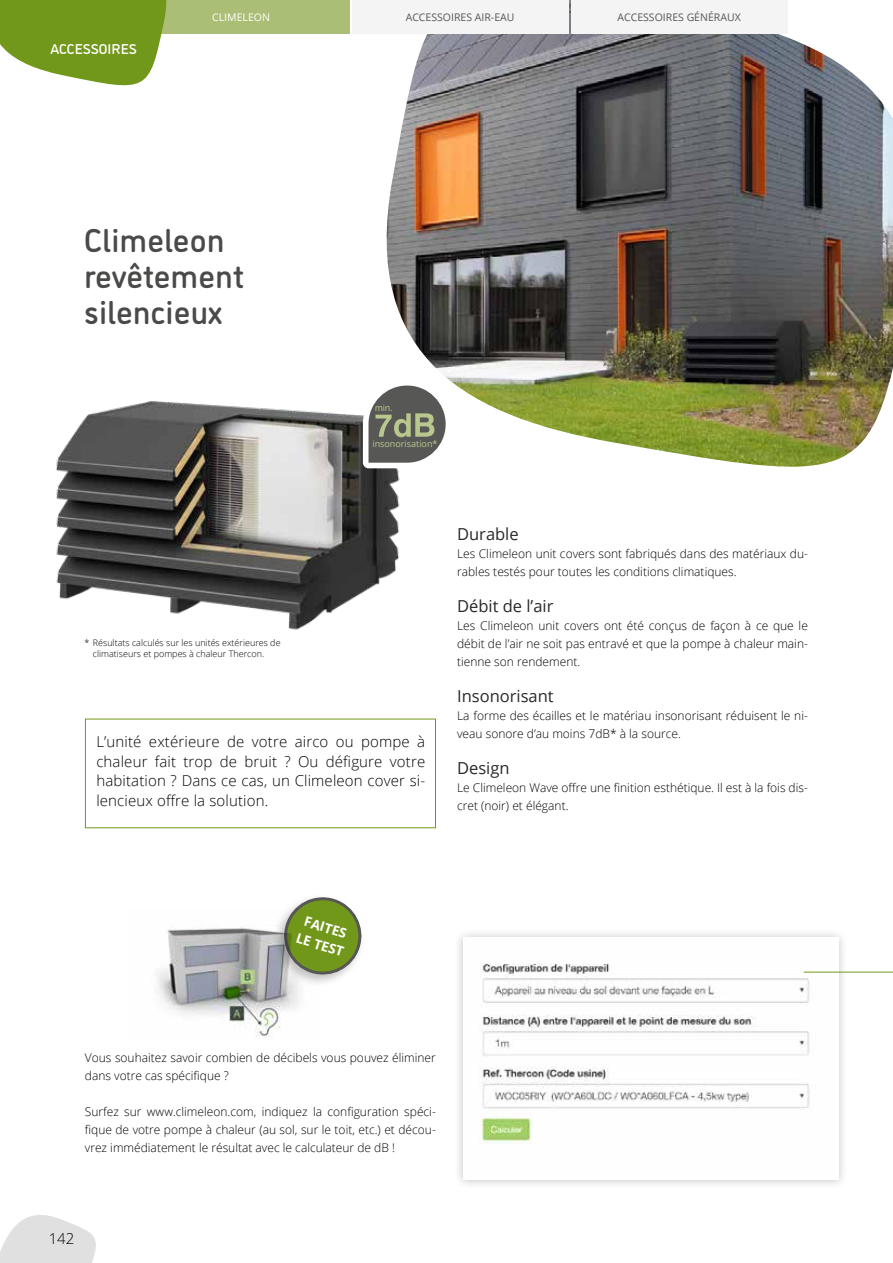
<style>
.page{position:relative;width:893px;height:1263px;background:#fff}
.page>*{position:absolute;margin:0;border:0;box-sizing:border-box;transform-origin:0 0}
.t1{font:500 33px/36px "DI Nosaur";color:#4a4a49}
.t2{font:16.5px "Open Sans";color:#282827}
.t3{font:300 15px/19.5px "Open Sans";letter-spacing:.01em;color:#000;text-align:justify}
.t4{font:500 14.25px "DI Nosaur";color:#fff}
.t5{font:700 13.5px/18.3px "Open Sans";color:#fff}
.t6{font:300 12px/18px "Open Sans";color:#000}
.t7{font:10.5px "Open Sans";color:#575756}
.t8{font:10.5px "Open Sans";color:#fff}
.t9{font:300 9px/10.8px "Open Sans";color:#000}
.t10{font:9px "Open Sans";color:#b8c88c}
</style>
<div class="page">
<img style="left:386px;top:0;width:507px;height:467px">
<img style="left:56px;top:376px;width:366px;height:254px">
<div style="left:454px;top:928px;width:394px;height:261px;background:#000;opacity:.25"></div>
<div style="left:463px;top:938px;width:375px;height:242px;background:#fff"></div>
<div style="left:272px;top:893px;width:93px;height:94px;background:#575756;opacity:.35"></div>
<svg style="left:277px;top:893px;width:88px;height:84px"></svg>
<img style="left:156px;top:909px;width:162px;height:128px">
<img style="left:479px;top:963px;width:350px;height:181px">
<hr style="left:804px;top:972px;width:89px;height:1px;background:#72981b">
<svg style="left:363px;top:380px;width:88px;height:88px"></svg>
<div style="left:571px;top:0;width:216px;height:34px;background:#f4f4f4"></div>
<div style="left:352px;top:0;width:216px;height:34px;background:#f4f4f4"></div>
<svg style="left:0;top:1215px;width:96px;height:48px"></svg>
<div style="left:133px;top:0;width:217px;height:34px;background:#aabe75"></div>
<svg style="left:0;top:0;width:167px;height:86px"></svg>
<p class="t4" style="left:51px;top:39px;width:88px">ACCESSOIRES</p>
<p class="t8" style="left:212px;top:10px;width:59px">CLIMELEON</p>
<h1 class="t1" style="left:84px;top:220px;width:161px">Climeleon revêtement silencieux</h1>
<p class="t7" style="left:406px;top:10px;width:110px">ACCESSOIRES AIR-EAU</p>
<p class="t7" style="left:617px;top:10px;width:125px">ACCESSOIRES GÉNÉRAUX</p>
<p class="t10" style="left:372px;top:437px;width:67px">insonorisation*</p>
<p class="t9" style="left:93px;top:637px;width:189px;text-indent:-9px">* Résultats calculés sur les unités extérieures de climatiseurs et pompes à chaleur Thercon.</p>
<p class="t3" style="left:96px;top:731px;width:330px">L’unité extérieure de votre airco ou pompe à chaleur fait trop de bruit ? Ou défigure votre habitation ? Dans ce cas, un Climeleon cover si&shy;lencieux offre la solution.</p>
<h2 class="t2" style="left:457px;top:523px;width:63px">Durable</h2>
<p class="t6" style="left:457px;top:544px;width:352px">Les Climeleon unit covers sont fabriqués dans des matériaux du&shy;rables testés pour toutes les conditions climatiques.</p>
<h2 class="t2" style="left:457px;top:595px;width:98px">Débit de l’air</h2>
<p class="t6" style="left:457px;top:616px;width:352px;text-align:justify">Les Climeleon unit covers ont été conçus de façon à ce que le débit de l’air ne soit pas entravé et que la pompe à chaleur main&shy;tienne son rendement.</p>
<h2 class="t2" style="left:457px;top:685px;width:98px">Insonorisant</h2>
<p class="t6" style="left:457px;top:706px;width:352px">La forme des écailles et le matériau insonorisant réduisent le ni&shy;veau sonore d’au moins 7dB* à la source.</p>
<h2 class="t2" style="left:457px;top:757px;width:54px">Design</h2>
<p class="t6" style="left:457px;top:778px;width:352px">Le Climeleon Wave offre une finition esthétique. Il est à la fois dis&shy;cret (noir) et élégant.</p>
<p class="t5" style="left:305px;top:911px;width:51px;rotate:18deg">FAITES<br>LE TEST</p>
<p class="t6" style="left:85px;top:1048px;width:352px">Vous souhaitez savoir combien de décibels vous pouvez éliminer dans votre cas spécifique ?</p>
<p class="t6" style="left:85px;top:1102px;width:352px;text-align:justify">Surfez sur www.climeleon.com, indiquez la configuration spéci&shy;fique de votre pompe à chaleur (au sol, sur le toit, etc.) et décou&shy;vrez immédiatement le résultat avec le calculateur de dB !</p>
<p class="t3" style="left:49px;top:1228px;width:27px">142</p>
</div>
